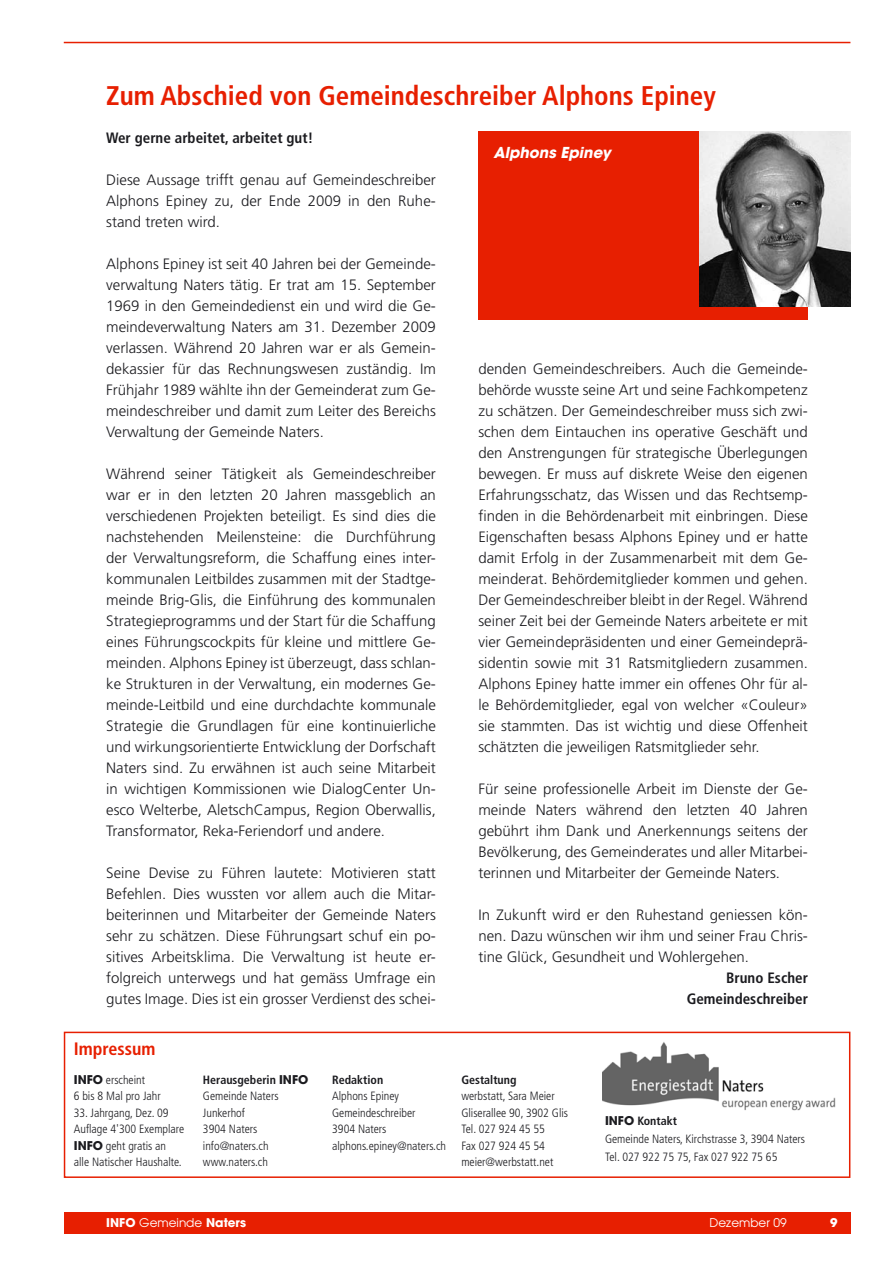
<style>
.page{position:relative;width:893px;height:1263px;background:#fff}
.page>*{position:absolute;margin:0;border:0;box-sizing:border-box;transform-origin:0 0}
.t1{font:700 condensed 27px "Frutiger";color:#e71f01}
.t2{font:700 condensed 18px "Frutiger";color:#e71f01}
.t3{font:300 15px/21px "Frutiger";color:#1b1b1f;text-align:justify}
.t4{font:700 condensed 15px/21px "Frutiger";color:#1b1b1f;text-align:right}
.t5{font:italic 700 15px "Avant Garde";color:#fff}
.t6{font:300 condensed 12px/16.5px "Frutiger";color:#1b1b1f}
.t7{font:700 12px "Avant Garde";color:#fff}
.t8{font:700 condensed 12px "Frutiger";color:#1b1b1f}
.t9{font:12px "Avant Garde";color:#fff}
.s1{font-family:"Avant Garde";font-weight:700;font-stretch:normal}
.s2{font-weight:700}
.s3{font-weight:400}
</style>
<div class="page">
<div style="left:64px;top:1212px;width:786px;height:21px;background:#e71f01"></div>
<hr style="left:64px;top:42px;width:786px;height:1px;background:#e71f01">
<div style="left:478px;top:131px;width:330px;height:189px;background:#e71f01"></div>
<img style="left:699px;top:131px;width:151px;height:176px">
<div style="left:64px;top:1032px;width:786px;height:146px;border:2px solid #e71f01"></div>
<img style="left:603px;top:1042px;width:233px;height:69px">
<h1 class="t1" style="left:106px;top:80px;width:611px">Zum Abschied von Gemeindeschreiber Alphons Epiney</h1>
<p class="t4" style="left:106px;top:127px;width:208px">Wer gerne arbeitet, arbeitet gut!</p>
<p class="t3" style="left:106px;top:169px;width:331px">Diese Aussage trifft genau auf Gemeindeschreiber Alphons Epiney zu, der Ende 2009 in den Ruhe&shy;stand treten wird.</p>
<p class="t3" style="left:106px;top:253px;width:331px">Alphons Epiney ist seit 40 Jahren bei der Gemeinde&shy;verwaltung Naters tätig. Er trat am 15. September 1969 in den Gemeindedienst ein und wird die Ge&shy;meindeverwaltung Naters am 31. Dezember 2009 verlassen. Während 20 Jahren war er als Gemein&shy;dekassier für das Rechnungswesen zuständig. Im Frühjahr 1989 wählte ihn der Gemeinderat zum Ge&shy;meindeschreiber und damit zum Leiter des Bereichs Verwaltung der Gemeinde Naters.</p>
<p class="t3" style="left:106px;top:463px;width:331px">Während seiner Tätigkeit als Gemeindeschreiber war er in den letzten 20 Jahren massgeblich an verschiedenen Projekten beteiligt. Es sind dies die nachstehenden Meilensteine: die Durchführung der Verwaltungsreform, die Schaffung eines inter&shy;kommunalen Leitbildes zusammen mit der Stadtge&shy;meinde Brig-Glis, die Einführung des kommunalen Strategieprogramms und der Start für die Schaffung eines Führungscockpits für kleine und mittlere Ge&shy;meinden. Alphons Epiney ist überzeugt, dass schlan&shy;ke Strukturen in der Verwaltung, ein modernes Ge&shy;meinde-Leitbild und eine durchdachte kommunale Strategie die Grundlagen für eine kontinuierliche und wirkungsorientierte Entwicklung der Dorfschaft Naters sind. Zu erwähnen ist auch seine Mitarbeit in wichtigen Kommissionen wie DialogCenter Un&shy;esco Welterbe, AletschCampus, Region Oberwallis, Transformator, Reka-Feriendorf und andere.</p>
<p class="t3" style="left:106px;top:862px;width:331px">Seine Devise zu Führen lautete: Motivieren statt Befehlen. Dies wussten vor allem auch die Mitar&shy;beiterinnen und Mitarbeiter der Gemeinde Naters sehr zu schätzen. Diese Führungsart schuf ein po&shy;sitives Arbeitsklima. Die Verwaltung ist heute er&shy;folgreich unterwegs und hat gemäss Umfrage ein gutes Image. Dies ist ein grosser Verdienst des schei-</p>
<p class="t2" style="left:74px;top:1038px;width:83px">Impressum</p>
<p class="t6" style="left:74px;top:1071px;width:88px"><span class="s1">INFO</span> erscheint<br>6 bis 8 Mal pro Jahr</p>
<p class="t6" style="left:74px;top:1104px;width:112px">33. Jahrgang, Dez. 09<br>Auflage 4'300 Exemplare<br><span class="s1">INFO</span> geht gratis an alle Natischer Haushalte.</p>
<p class="t6" style="left:203px;top:1071px;width:107px"><span class="s2">Herausgeberin</span> <span class="s1">INFO<br></span>Gemeinde Naters<br>Junkerhof<br>3904 Naters info@naters.ch www.naters.ch</p>
<p class="t8" style="left:332px;top:1072px;width:53px">Redaktion</p>
<p class="t6" style="left:332px;top:1088px;width:115px">Alphons Epiney<br>Gemeindeschreiber<br>3904 Naters alphons.epiney@naters.ch</p>
<p class="t5" style="left:493px;top:143px;width:119px">Alphons Epiney</p>
<p class="t3" style="left:478px;top:358px;width:331px">denden Gemeindeschreibers. Auch die Gemeinde&shy;behörde wusste seine Art und seine Fachkompetenz zu schätzen. Der Gemeindeschreiber muss sich zwi&shy;schen dem Eintauchen ins operative Geschäft und den Anstrengungen für strategische Überlegungen bewegen. Er muss auf diskrete Weise den eigenen Erfahrungsschatz, das Wissen und das Rechtsemp&shy;finden in die Behördenarbeit mit einbringen. Diese Eigenschaften besass Alphons Epiney und er hatte damit Erfolg in der Zusammenarbeit mit dem Ge&shy;meinderat. Behördemitglieder kommen und gehen.<br>Der Gemeindeschreiber bleibt in der Regel. Während seiner Zeit bei der Gemeinde Naters arbeitete er mit vier Gemeindepräsidenten und einer Gemeindeprä&shy;sidentin sowie mit 31 Ratsmitgliedern zusammen.<br>Alphons Epiney hatte immer ein offenes Ohr für al&shy;le Behördemitglieder, egal von welcher «Couleur» sie stammten. Das ist wichtig und diese Offenheit schätzten die jeweiligen Ratsmitglieder sehr.</p>
<p class="t3" style="left:478px;top:778px;width:331px">Für seine professionelle Arbeit im Dienste der Ge&shy;meinde Naters während den letzten 40 Jahren gebührt ihm Dank und Anerkennungs seitens der Bevölkerung, des Gemeinderates und aller Mitarbei&shy;terinnen und Mitarbeiter der Gemeinde Naters.</p>
<p class="t3" style="left:478px;top:904px;width:331px">In Zukunft wird er den Ruhestand geniessen kön&shy;nen. Dazu wünschen wir ihm und seiner Frau Chris&shy;tine Glück, Gesundheit und Wohlergehen.</p>
<p class="t4" style="left:687px;top:967px;width:123px">Bruno Escher<br>Gemeindeschreiber</p>
<p class="t8" style="left:461px;top:1072px;width:57px">Gestaltung</p>
<p class="t6" style="left:461px;top:1088px;width:108px">werbstatt, Sara Meier<br>Gliserallee 90, 3902 Glis<br>Tel. 027 924 45 55<br>Fax 027 924 45 54 meier@werbstatt.net</p>
<p class="t6" style="left:605px;top:1111px;width:202px;line-height:18px"><span class="s1">INFO</span> <span class="s2">Kontakt<br></span>Gemeinde Naters, Kirchstrasse 3, 3904 Naters<br>Tel. 027 922 75 75, Fax 027 922 75 65</p>
<p class="t7" style="left:106px;top:1215px;width:141px">INFO <span class="s3">Gemeinde</span> Naters</p>
<p class="t9" style="left:710px;top:1215px;width:79px">Dezember 09</p>
<p class="t7" style="left:830px;top:1215px;width:9px">9</p>
</div>
